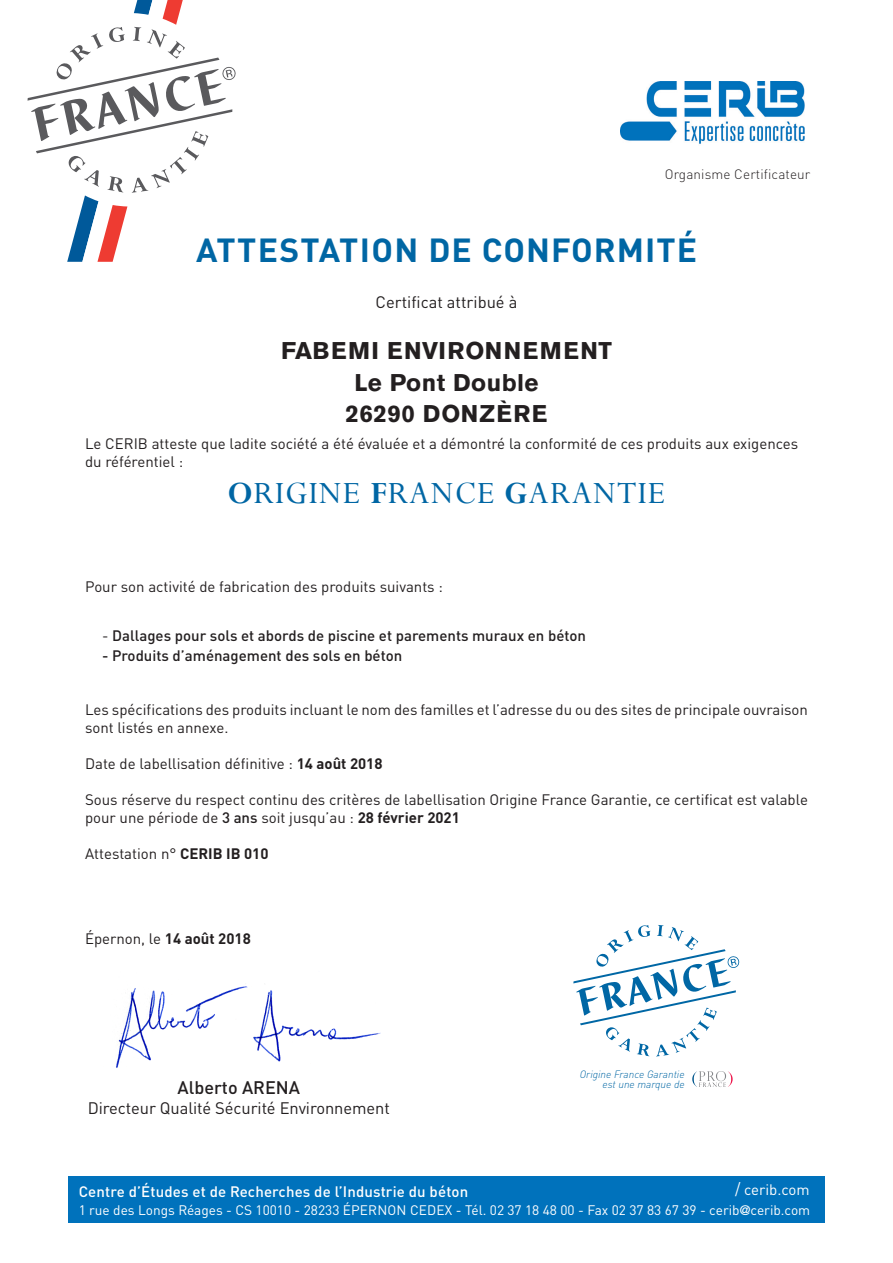
<style>
.page{position:relative;width:893px;height:1263px;background:#fff}
.page>*{position:absolute;margin:0;border:0;box-sizing:border-box;transform-origin:0 0}
.t1{font:34.5px "Perpetua";letter-spacing:.03em;color:#0066a4}
.t2{font:700 33px "DINOT";letter-spacing:.03em;color:#0066a4}
.t3{font:700 24px "Akzidenz Grotesk BE";letter-spacing:.02em;color:#231f20}
.t4{font:700 24px "Akzidenz Grotesk BE";letter-spacing:.06em;color:#231f20}
.t5{font:500 18px "DINOT";color:#231f20}
.t6{font:16.5px "DINOT";letter-spacing:-.005em;color:#231f20}
.t7{font:15px/18px "DINOT";color:#231f20}
.t8{font:500 15px "DINOT";color:#231f20}
.t9{font:500 15px "DINOT";letter-spacing:.01em;color:#fff}
.t10{font:15px "DINOT";color:#fff}
.t11{font:13.65px "DINOT";color:#fff}
.t12{font:300 13.5px "DINOT";letter-spacing:.01em;color:#231f20}
.t13{font:italic 300 10.5px "DINOT";color:#0066a4}
.s1{font-weight:700}
.s2{font-weight:400}
.s3{font-weight:500}
.s4{font-size:16.5px}
.s5{font-family:"DIN Engschrift Std"}
</style>
<div class="page">
<div style="left:68px;top:1176px;width:757px;height:46px;background:#0072bc"></div>
<img style="left:620px;top:82px;width:185px;height:62px">
<svg style="left:573px;top:925px;width:166px;height:131px"></svg>
<img style="left:116px;top:986px;width:265px;height:82px">
<svg style="left:692px;top:1071px;width:41px;height:16px"></svg>
<svg style="left:27px;top:0;width:209px;height:262px"></svg>
<p class="t12" style="left:665px;top:166px;width:147px">Organisme Certificateur</p>
<p class="t2" style="left:196px;top:228px;width:502px">ATTESTATION DE CONFORMITÉ</p>
<p class="t6" style="left:375px;top:292px;width:143px">Certificat attribué à</p>
<p class="t4" style="left:281px;top:337px;width:332px">FABEMI ENVIRONNEMENT</p>
<p class="t3" style="left:354px;top:369px;width:186px">Le Pont Double</p>
<p class="t3" style="left:346px;top:400px;width:203px">26290 DONZÈRE</p>
<p class="t7" style="left:85px;top:435px;width:715px">Le CERIB atteste que ladite société a été évaluée et a démontré la conformité de ces produits aux exigences du référentiel :</p>
<p class="t1" style="left:228px;top:472px;width:439px"><span class="s1">O</span>RIGINE <span class="s1">F</span>RANCE <span class="s1">G</span>ARANTIE</p>
<p class="t7" style="left:85px;top:577px;width:359px">Pour son activité de fabrication des produits suivants :</p>
<p class="t8" style="left:102px;top:626px;width:485px"><span class="s2">-</span> Dallages pour sols et abords de piscine et parements muraux en béton</p>
<p class="t8" style="left:102px;top:646px;width:302px">- Produits d’aménagement des sols en béton</p>
<p class="t7" style="left:85px;top:700px;width:724px">Les spécifications des produits incluant le nom des familles et l’adresse du ou des sites de principale ouvraison sont listés en annexe.</p>
<p class="t7" style="left:85px;top:754px;width:299px">Date de labellisation définitive : <span class="s1">14 août 2018</span></p>
<p class="t7" style="left:85px;top:790px;width:724px">Sous réserve du respect continu des critères de labellisation Origine France Garantie, ce certificat est valable pour une période de <span class="s3">3 ans</span> soit jusqu’au : <span class="s1">28 février 2021</span></p>
<p class="t7" style="left:85px;top:844px;width:185px">Attestation n° <span class="s1">CERIB IB 010</span></p>
<p class="t7" style="left:85px;top:930px;width:167px">Épernon, le <span class="s1">14 août 2018</span></p>
<p class="t5" style="left:178px;top:1076px;width:124px">Alberto ARENA</p>
<p class="t6" style="left:88px;top:1098px;width:304px">Directeur Qualité Sécurité Environnement</p>
<p class="t13" style="left:580px;top:1067px;width:106px">Origine France Garantie</p>
<p class="t13" style="left:602px;top:1078px;width:84px">est une marque de</p>
<p class="t10" style="left:735px;top:1180px;width:76px"><span class="s4">/</span> cerib.com</p>
<p class="t9" style="left:79px;top:1182px;width:391px">Centre d’Études et de Recherches de l’Industrie du béton</p>
<p class="t11" style="left:79px;top:1201px;width:733px">1 rue des Longs Réages - CS 10010 - 28233 ÉPERNON CEDEX - Tél. 02 37 18 48 00 - Fax 02 37 83 67 39 - cerib<span class="s5">@</span>cerib.com</p>
</div>
